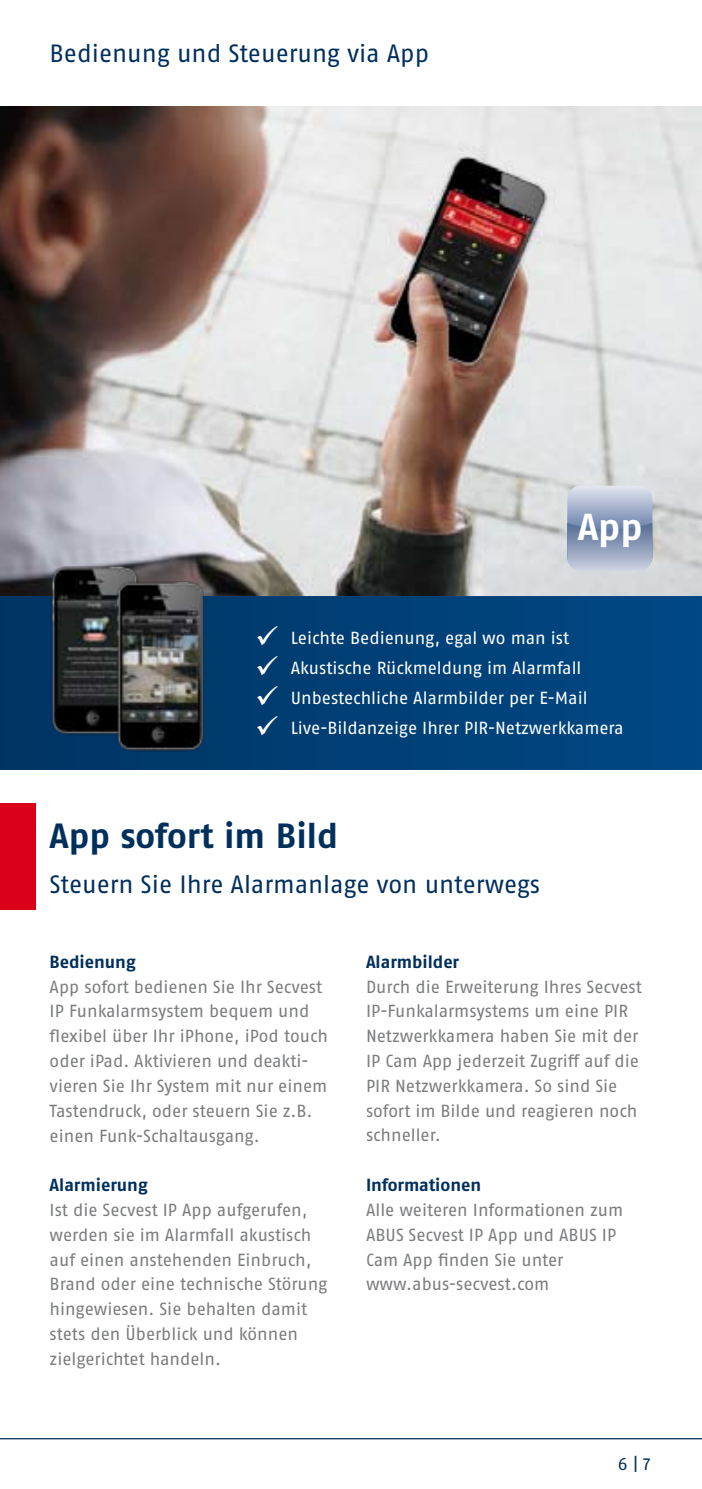
<style>
.page{position:relative;width:702px;height:1489px;background:#fff}
.page>*{position:absolute;margin:0;border:0;box-sizing:border-box;transform-origin:0 0}
.t1{font:700 37.5px "Fago Pro";color:#fff}
.t2{font:700 35px "ABUS Fago Pro";color:#002f5c}
.t3{font:25px "ABUS Fago Pro";letter-spacing:-.005em;color:#002f5c}
.t4{font:17.5px/24.8px "ABUS Fago Pro";color:#7b7c7e}
.t5{font:17.5px/30px "ABUS Fago Pro";letter-spacing:-.005em;color:#fff}
.t6{font:700 17.5px "ABUS Fago Pro";color:#002f5c}
.t7{font:17.5px "ABUS Fago Pro";color:#002f5c}
</style>
<div class="page">
<hr style="left:0;top:1437px;width:702px;height:2px;background:#002f5c">
<div style="left:0;top:595px;width:702px;height:174px;background:linear-gradient(to right,#003463,#004985)"></div>
<div style="left:0;top:803px;width:35px;height:107px;background:#da001a"></div>
<img style="left:0;top:106px;width:702px;height:489px">
<img style="left:50px;top:564px;width:89px;height:172px">
<img style="left:116px;top:579px;width:88px;height:172px">
<svg style="left:567px;top:485px;width:85px;height:85px;background:#9dabc5"></svg>
<svg style="left:257px;top:626px;width:21px;height:19px"></svg>
<svg style="left:257px;top:656px;width:21px;height:19px"></svg>
<svg style="left:257px;top:686px;width:21px;height:19px"></svg>
<svg style="left:257px;top:716px;width:21px;height:19px"></svg>
<h3 class="t3" style="left:50px;top:38px;width:381px">Bedienung und Steuerung via App</h3>
<h1 class="t1" style="left:577px;top:504px;width:66px">App</h1>
<p class="t5" style="left:291px;top:623px;width:334px">Leichte Bedienung, egal wo man ist Akustische Rückmeldung im Alarmfall Unbestechliche Alarmbilder per E-Mail Live-Bildanzeige Ihrer PIR-Netzwerkkamera</p>
<h2 class="t2" style="left:50px;top:815px;width:290px">App sofort im Bild</h2>
<h3 class="t3" style="left:50px;top:869px;width:492px">Steuern Sie Ihre Alarmanlage von unterwegs</h3>
<p class="t6" style="left:50px;top:951px;width:88px">Bedienung</p>
<p class="t4" style="left:50px;top:974px;width:280px">App sofort bedienen Sie Ihr Secvest IP Funkalarmsystem bequem und flexibel über Ihr iPhone, iPod touch oder iPad. Aktivieren und deakti&shy;vieren Sie Ihr System mit nur einem Tastendruck, oder steuern Sie z.B. einen Funk-Schaltausgang.</p>
<p class="t6" style="left:50px;top:1174px;width:100px">Alarmierung</p>
<p class="t4" style="left:50px;top:1197px;width:279px">Ist die Secvest IP App aufgerufen, werden sie im Alarmfall akustisch auf einen anstehenden Einbruch,<br>Brand oder eine technische Störung hingewiesen. Sie behalten damit stets den Überblick und können zielgerichtet handeln.</p>
<p class="t6" style="left:366px;top:951px;width:95px">Alarmbilder</p>
<p class="t4" style="left:366px;top:974px;width:277px">Durch die Erweiterung Ihres Secvest<br>IP-Funkalarmsystems um eine PIR<br>Netzwerkkamera haben Sie mit der<br>IP Cam App jederzeit Zugriff auf die<br>PIR Netzwerkkamera. So sind Sie sofort im Bilde und reagieren noch schneller.</p>
<p class="t6" style="left:366px;top:1174px;width:117px">Informationen</p>
<p class="t4" style="left:366px;top:1197px;width:259px">Alle weiteren Informationen zum<br>ABUS Secvest IP App und ABUS IP<br>Cam App finden Sie unter www.abus-secvest.com</p>
<p class="t7" style="left:618px;top:1453px;width:34px">6|7</p>
</div>
